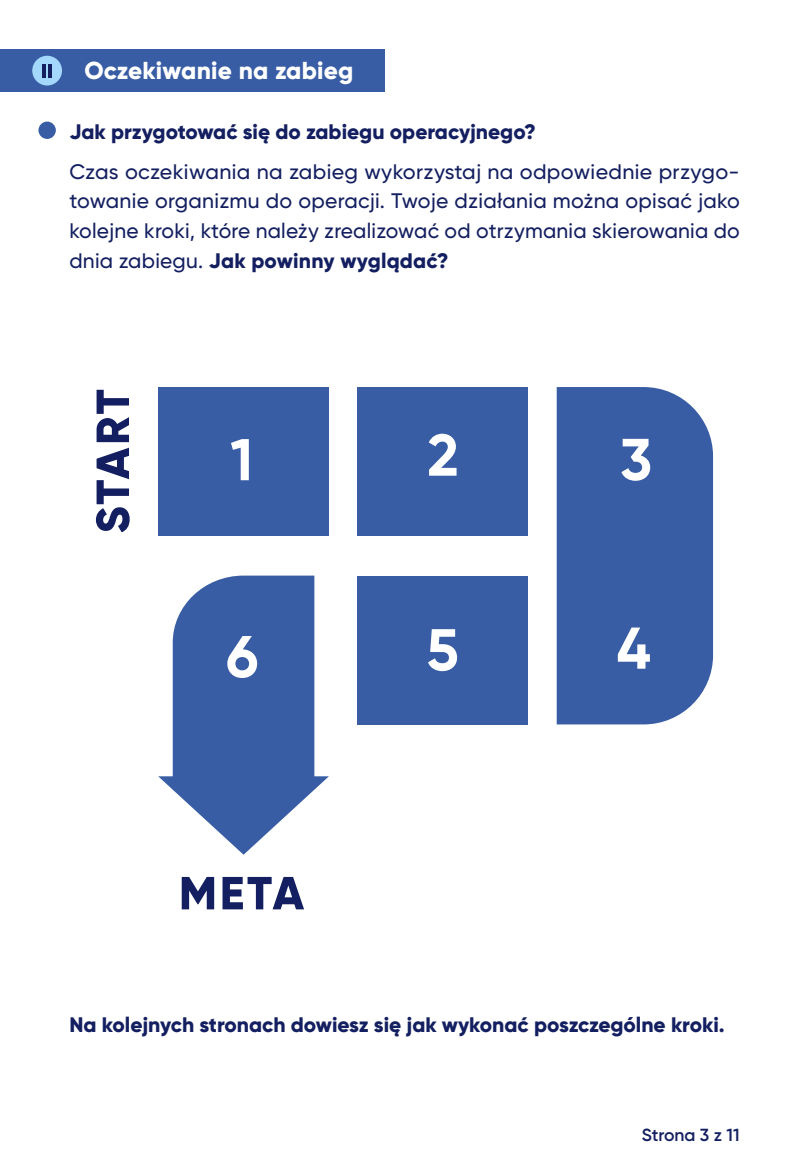
<style>
.page{position:relative;width:809px;height:1176px;background:#fff}
.page>*{position:absolute;margin:0;border:0;box-sizing:border-box;transform-origin:0 0}
.t1{font:800 24.5px "Gilroy";letter-spacing:.01em;color:#fff}
.t2{font:500 21px/29.8px "Gilroy";letter-spacing:.01em;color:#131f60;text-align:justify}
.t3{font:800 21px "Gilroy";color:#131f60}
.t4{font:600 17.5px "Gilroy";color:#131f60}
.s1{font-weight:800}
</style>
<div class="page">
<div style="left:0;top:50px;width:384px;height:42px;background:#385da5"></div>
<div style="left:32px;top:56px;width:30px;height:29px;background:#a3d7fc;border-radius:50%"></div>
<div style="left:38px;top:122px;width:18px;height:17px;background:#385da5;border-radius:50%"></div>
<svg style="left:158px;top:575px;width:171px;height:280px;fill:#385da5"></svg>
<div style="left:158px;top:387px;width:171px;height:148px;background:#385da5"></div>
<div style="left:357px;top:388px;width:171px;height:148px;background:#385da5"></div>
<div style="left:357px;top:576px;width:171px;height:148px;background:#385da5"></div>
<div style="left:556px;top:387px;width:157px;height:337px;background:#385da5"></div>
<svg style="left:231px;top:439px;width:18px;height:41px"></svg>
<svg style="left:429px;top:434px;width:27px;height:42px"></svg>
<svg style="left:621px;top:439px;width:29px;height:42px"></svg>
<svg style="left:618px;top:627px;width:32px;height:42px"></svg>
<svg style="left:428px;top:629px;width:29px;height:42px"></svg>
<svg style="left:227px;top:636px;width:30px;height:42px"></svg>
<hr style="left:48px;top:64px;width:3px;height:14px;background:#131f60">
<hr style="left:42px;top:64px;width:3px;height:14px;background:#131f60">
<svg style="left:96px;top:390px;width:34px;height:142px"></svg>
<svg style="left:182px;top:877px;width:122px;height:32px"></svg>
<p class="t1" style="left:84px;top:55px;width:271px">Oczekiwanie na zabieg</p>
<p class="t3" style="left:69px;top:118px;width:468px">Jak przygotować się do zabiegu operacyjnego?</p>
<p class="t2" style="left:69px;top:156px;width:672px">Czas oczekiwania na zabieg wykorzystaj na odpowiednie przygo&shy;towanie organizmu do operacji. Twoje działania można opisać jako kolejne kroki, które należy zrealizować od otrzymania skierowania do dnia zabiegu. <span class="s1">Jak powinny wyglądać?</span></p>
<p class="t3" style="left:69px;top:1011px;width:656px">Na kolejnych stronach dowiesz się jak wykonać poszczególne kroki.</p>
<p class="t4" style="left:642px;top:1124px;width:99px">Strona 3 z 11</p>
</div>
